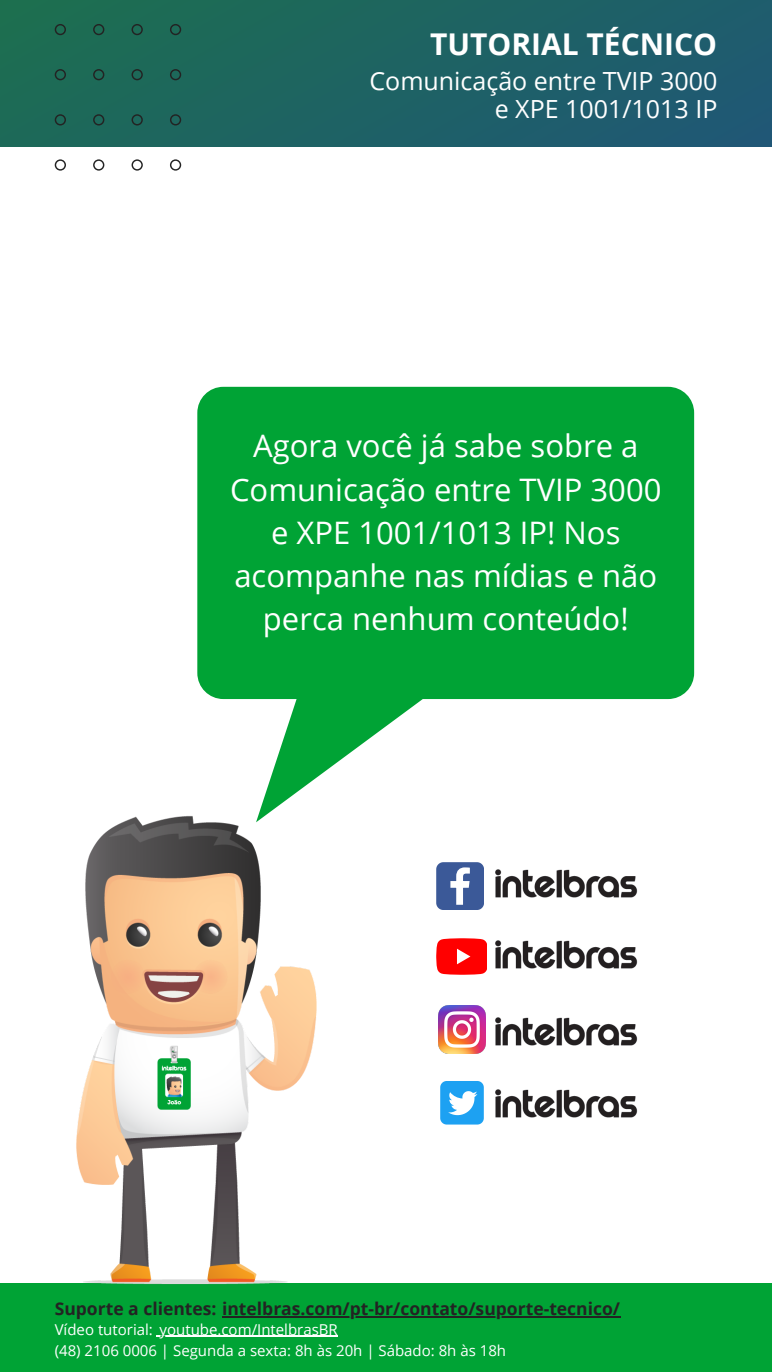
<style>
.page{position:relative;width:772px;height:1372px;background:#fff}
.page>*{position:absolute;margin:0;border:0;box-sizing:border-box;transform-origin:0 0}
.t1{font:31px/43.1px "Open Sans";color:#fff;text-align:center}
.t2{font:700 30px "Open Sans";color:#fff}
.t3{font:25px "Open Sans";color:#fff}
.t4{font:700 17.5px "Open Sans";color:#232323}
.t5{font:15px "Open Sans";color:#fff}
</style>
<div class="page">
<div style="left:0;top:0;width:771px;height:146px;background:linear-gradient(to right,#1d6e51,#1f5972)"></div>
<svg style="left:55px;top:24px;width:126px;height:147px"></svg>
<div style="left:0;top:1283px;width:771px;height:89px;background:#00a335"></div>
<svg style="left:197px;top:387px;width:497px;height:401px;fill:#00a335"></svg>
<svg style="left:436px;top:862px;width:48px;height:48px"></svg>
<img style="left:495px;top:869px;width:143px;height:29px">
<svg style="left:436px;top:938px;width:51px;height:37px"></svg>
<img style="left:495px;top:940px;width:143px;height:29px">
<img style="left:438px;top:1005px;width:48px;height:48px">
<img style="left:495px;top:1017px;width:143px;height:29px">
<svg style="left:440px;top:1081px;width:43px;height:43px"></svg>
<img style="left:495px;top:1089px;width:143px;height:29px">
<img style="left:76px;top:788px;width:331px;height:530px">
<hr style="left:222px;top:1316px;width:398px;height:1px;background:#232323">
<hr style="left:159px;top:1335px;width:179px;height:2px;background:#fff">
<p class="t2" style="left:430px;top:23px;width:288px">TUTORIAL TÉCNICO</p>
<p class="t3" style="left:369px;top:63px;width:349px">Comunicação entre TVIP 3000</p>
<p class="t3" style="left:494px;top:91px;width:224px">e XPE 1001/1013 IP</p>
<p class="t1" style="left:230px;top:424px;width:433px">Agora você já sabe sobre a<br>Comunicação entre TVIP 3000 e XPE 1001/1013 IP! Nos acompanhe nas mídias e não perca nenhum conteúdo!</p>
<p class="t4" style="left:55px;top:1296px;width:567px">Suporte a clientes: intelbras.com/pt-br/contato/suporte-tecnico/</p>
<p class="t5" style="left:55px;top:1319px;width:284px">Vídeo tutorial: youtube.com/IntelbrasBR</p>
<p class="t5" style="left:55px;top:1340px;width:453px">(48) 2106 0006 | Segunda a sexta: 8h às 20h | Sábado: 8h às 18h</p>
</div>
